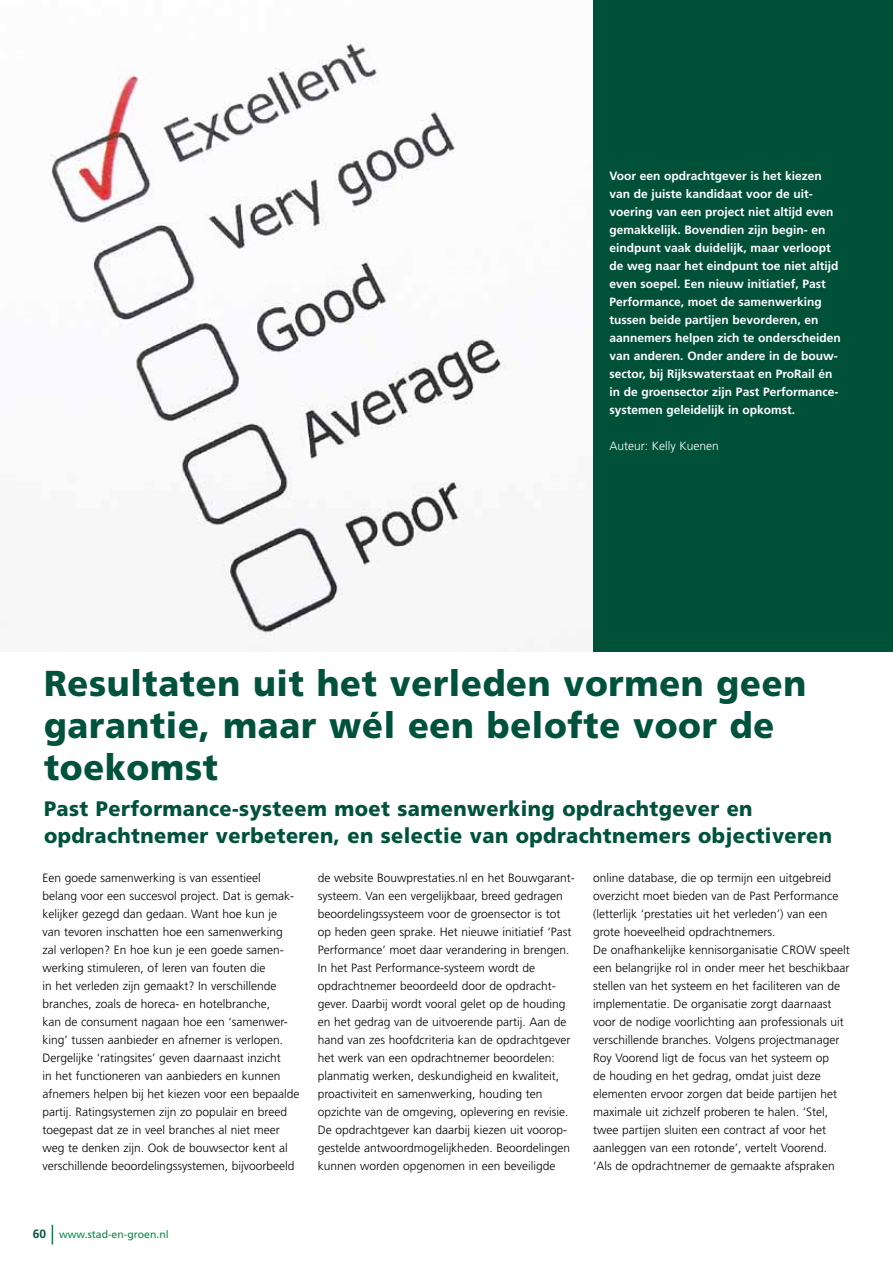
<style>
.page{position:relative;width:893px;height:1263px;background:#fff}
.page>*{position:absolute;margin:0;border:0;box-sizing:border-box;transform-origin:0 0}
.t1{font:900 36px/42px "Frutiger";letter-spacing:.02em;color:#00523c;scale:.95 1}
.t2{font:900 21px/27px "Frutiger";letter-spacing:.02em;color:#00523c;scale:.95 1}
.t3{font:300 12px/18px "Frutiger";color:#000}
.t4{font:700 12px/18px "Frutiger";color:#fff}
.t5{font:300 12px "Frutiger";color:#fff}
.t6{font:10.5px "Frutiger";color:#008b45}
.s1{font-weight:700;font-size:12px;color:#00523c}
</style>
<div class="page">
<svg style="left:52px;top:1225px;width:1px;height:19px"></svg>
<img style="left:50px;top:42px;width:457px;height:596px">
<div style="left:593px;top:0;width:300px;height:651px;background:#005138"></div>
<p class="t4" style="left:609px;top:167px;width:233px">Voor een opdrachtgever is het kiezen van de juiste kandidaat voor de uit&shy;voering van een project niet altijd even gemakkelijk. Bovendien zijn begin- en eindpunt vaak duidelijk, maar verloopt de weg naar het eindpunt toe niet altijd even soepel. Een nieuw initiatief, Past Performance, moet de samenwerking tussen beide partijen bevorderen, en aannemers helpen zich te onderscheiden van anderen. Onder andere in de bouw&shy;sector, bij Rijkswaterstaat en ProRail én in de groensector zijn Past Performance&shy;systemen geleidelijk in opkomst.</p>
<p class="t5" style="left:609px;top:439px;width:111px">Auteur: Kelly Kuenen</p>
<h1 class="t1" style="left:44px;top:662px;width:804px">Resultaten uit het verleden vormen geen garantie, maar wél een belofte voor de toekomst</h1>
<h2 class="t2" style="left:44px;top:795px;width:831px">Past Performance-systeem moet samenwerking opdrachtgever en opdrachtnemer verbeteren, en selectie van opdrachtnemers objectiveren</h2>
<p class="t3" style="left:43px;top:869px;width:259px">Een goede samenwerking is van essentieel<br>belang voor een succesvol project. Dat is gemak&shy;kelijker gezegd dan gedaan. Want hoe kun je<br>van tevoren inschatten hoe een samenwerking zal verlopen? En hoe kun je een goede samen&shy;werking stimuleren, of leren van fouten die<br>in het verleden zijn gemaakt? In verschillende branches, zoals de horeca- en hotelbranche,<br>kan de consument nagaan hoe een ‘samenwer&shy;king’ tussen aanbieder en afnemer is verlopen.<br>Dergelijke ‘ratingsites’ geven daarnaast inzicht<br>in het functioneren van aanbieders en kunnen afnemers helpen bij het kiezen voor een bepaalde partij. Ratingsystemen zijn zo populair en breed toegepast dat ze in veel branches al niet meer weg te denken zijn. Ook de bouwsector kent al verschillende beoordelingssystemen, bijvoorbeeld</p>
<p class="t3" style="left:318px;top:869px;width:258px">de website Bouwprestaties.nl en het Bouwgarant&shy;systeem. Van een vergelijkbaar, breed gedragen beoordelingssysteem voor de groensector is tot op heden geen sprake. Het nieuwe initiatief ‘Past Performance’ moet daar verandering in brengen.<br>In het Past Performance-systeem wordt de opdrachtnemer beoordeeld door de opdracht&shy;gever. Daarbij wordt vooral gelet op de houding en het gedrag van de uitvoerende partij. Aan de hand van zes hoofdcriteria kan de opdrachtgever het werk van een opdrachtnemer beoordelen: planmatig werken, deskundigheid en kwaliteit, proactiviteit en samenwerking, houding ten opzichte van de omgeving, oplevering en revisie.<br>De opdrachtgever kan daarbij kiezen uit voorop&shy;gestelde antwoordmogelijkheden. Beoordelingen kunnen worden opgenomen in een beveiligde</p>
<p class="t3" style="left:593px;top:869px;width:258px">online database, die op termijn een uitgebreid overzicht moet bieden van de Past Performance (letterlijk ‘prestaties uit het verleden’) van een grote hoeveelheid opdrachtnemers.<br>De onafhankelijke kennisorganisatie CROW speelt een belangrijke rol in onder meer het beschikbaar stellen van het systeem en het faciliteren van de implementatie. De organisatie zorgt daarnaast voor de nodige voorlichting aan professionals uit verschillende branches. Volgens projectmanager Roy Voorend ligt de focus van het systeem op<br>de houding en het gedrag, omdat juist deze elementen ervoor zorgen dat beide partijen het maximale uit zichzelf proberen te halen. ‘Stel, twee partijen sluiten een contract af voor het aanleggen van een rotonde’, vertelt Voorend.<br>‘Als de opdrachtnemer de gemaakte afspraken</p>
<p class="t6" style="left:33px;top:1228px;width:137px"><span class="s1">60</span> www.stad-en-groen.nl</p>
</div>
